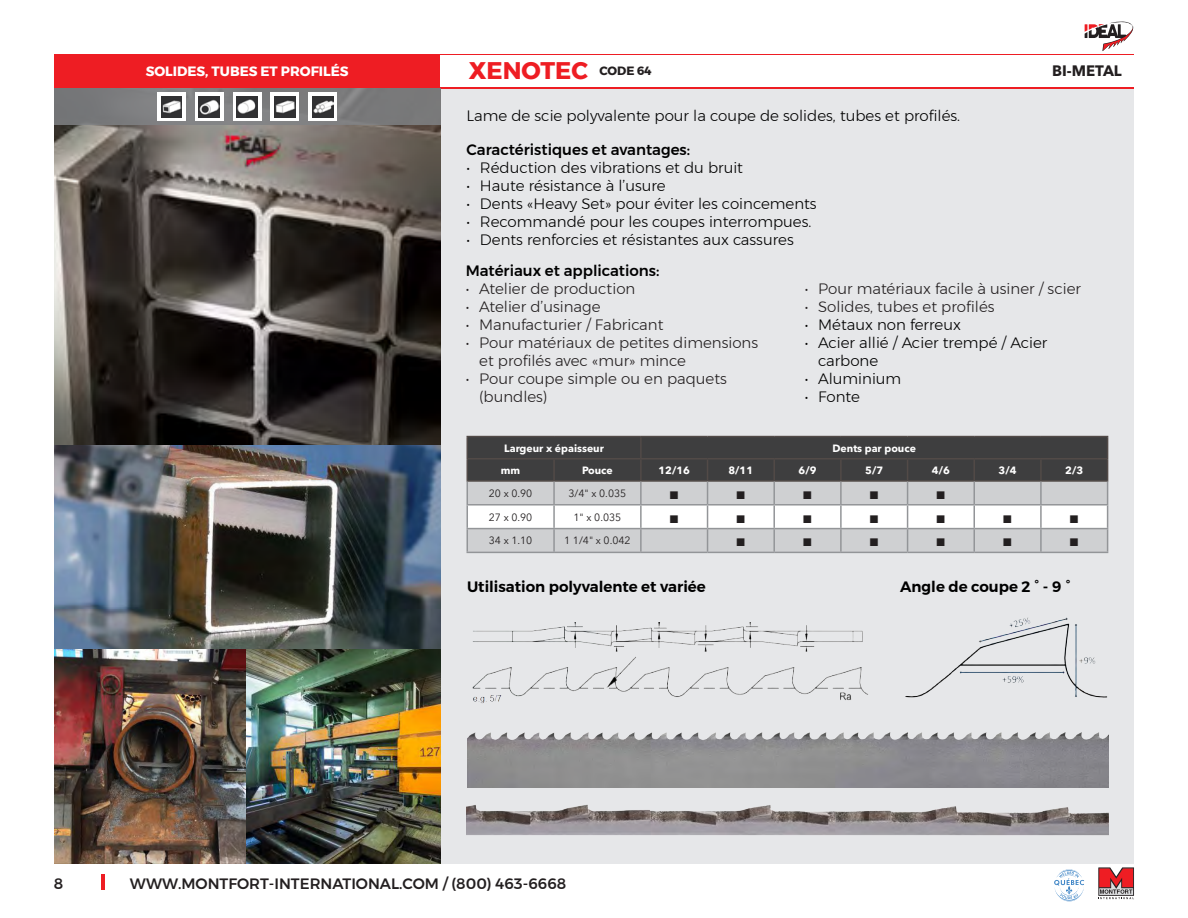
<style>
.page{position:relative;width:1188px;height:918px;background:#fff}
.page>*{position:absolute;margin:0;border:0;box-sizing:border-box;transform-origin:0 0}
.t1{font:700 24px "Montserrat";color:#ee1d23}
.t2{font:900 16.5px "Arial";color:#231f20}
.t3{font:300 15px/18px "Montserrat";color:#000}
.t4{font:300 15px/18px "Montserrat";color:#231f20}
.t5{font:500 15px "Montserrat";color:#000}
.t6{font:600 15px "Montserrat";color:#000}
.t7{font:500 15px "Montserrat";color:#231f20}
.t8{font:700 15px "Avenir Next LT Pro";color:#231f20}
.t9{font:700 13.5px "Montserrat";color:#fff}
.t10{font:700 12px "Montserrat";color:#231f20}
.t11{font:700 10.5px "Avenir Next LT Pro";color:#fff}
.t12{font:10.5px "Avenir Next LT Pro";color:#231f20}
</style>
<div class="page">
<div style="left:54px;top:54px;width:1080px;height:810px;background:#e6e7e9"></div>
<svg style="left:1085px;top:22px;width:48px;height:29px"></svg>
<hr style="left:101px;top:874px;width:4px;height:16px;background:#ee1d23">
<svg style="left:1098px;top:867px;width:36px;height:32px"></svg>
<svg style="left:1054px;top:869px;width:30px;height:32px"></svg>
<div style="left:54px;top:54px;width:1080px;height:35px;background:#ee1d23"></div>
<div style="left:440px;top:56px;width:694px;height:31px;background:#fff"></div>
<img style="left:54px;top:125px;width:386px;height:321px">
<div style="left:54px;top:89px;width:386px;height:36px;background:#79797b"></div>
<hr style="left:467px;top:436px;width:87px;height:1px;background:#524a47">
<hr style="left:554px;top:436px;width:87px;height:1px;background:#524a47">
<hr style="left:641px;top:436px;width:67px;height:1px;background:#524a47">
<hr style="left:708px;top:436px;width:66px;height:1px;background:#524a47">
<hr style="left:774px;top:436px;width:67px;height:1px;background:#524a47">
<hr style="left:841px;top:436px;width:67px;height:1px;background:#524a47">
<hr style="left:908px;top:436px;width:66px;height:1px;background:#524a47">
<hr style="left:974px;top:436px;width:67px;height:1px;background:#524a47">
<hr style="left:1041px;top:436px;width:67px;height:1px;background:#524a47">
<svg style="left:467px;top:437px;width:641px;height:115px;background:#9d9e9f"></svg>
<hr style="left:467px;top:552px;width:87px;height:1px;background:#939598">
<hr style="left:554px;top:552px;width:87px;height:1px;background:#939598">
<hr style="left:641px;top:552px;width:67px;height:1px;background:#939598">
<hr style="left:708px;top:552px;width:66px;height:1px;background:#939598">
<hr style="left:774px;top:552px;width:67px;height:1px;background:#939598">
<hr style="left:841px;top:552px;width:67px;height:1px;background:#939598">
<hr style="left:908px;top:552px;width:66px;height:1px;background:#939598">
<hr style="left:974px;top:552px;width:67px;height:1px;background:#939598">
<hr style="left:1041px;top:552px;width:67px;height:1px;background:#939598">
<div style="left:157px;top:93px;width:29px;height:28px;background:#fff"></div>
<svg style="left:195px;top:93px;width:29px;height:28px"></svg>
<svg style="left:233px;top:93px;width:28px;height:28px"></svg>
<svg style="left:270px;top:93px;width:29px;height:28px"></svg>
<svg style="left:308px;top:93px;width:29px;height:28px"></svg>
<img style="left:237px;top:97px;width:20px;height:20px">
<img style="left:199px;top:97px;width:21px;height:20px">
<img style="left:274px;top:97px;width:21px;height:20px">
<img style="left:161px;top:97px;width:21px;height:20px">
<img style="left:313px;top:97px;width:20px;height:20px">
<img style="left:472px;top:622px;width:396px;height:81px">
<img style="left:54px;top:446px;width:386px;height:418px">
<img style="left:905px;top:617px;width:203px;height:81px">
<img style="left:467px;top:732px;width:641px;height:55px">
<img style="left:467px;top:804px;width:641px;height:32px">
<p class="t9" style="left:146px;top:60px;width:204px">SOLIDES, TUBES ET PROFILÉS</p>
<p class="t1" style="left:469px;top:51px;width:121px">XENOTEC</p>
<p class="t10" style="left:599px;top:61px;width:54px">CODE 64</p>
<p class="t3" style="left:467px;top:106px;width:495px">Lame de scie polyvalente pour la coupe de solides, tubes et profilés.</p>
<p class="t5" style="left:466px;top:138px;width:225px">Caractéristiques et avantages:</p>
<p class="t3" style="left:466px;top:158px;width:278px">• Réduction des vibrations et du bruit</p>
<p class="t3" style="left:466px;top:176px;width:201px">• Haute résistance à l’usure</p>
<p class="t3" style="left:466px;top:194px;width:352px">• Dents «Heavy Set» pour éviter les coincements</p>
<p class="t3" style="left:466px;top:212px;width:346px">• Recommandé pour les coupes interrompues.</p>
<p class="t3" style="left:466px;top:230px;width:329px">• Dents renforcies et résistantes aux cassures</p>
<p class="t8" style="left:1052px;top:62px;width:71px">BI-METAL</p>
<p class="t5" style="left:466px;top:258px;width:195px">Matériaux et applications:</p>
<p class="t4" style="left:466px;top:279px;width:171px">• Atelier de production</p>
<p class="t4" style="left:466px;top:297px;width:136px">• Atelier d’usinage</p>
<p class="t4" style="left:466px;top:315px;width:199px">• Manufacturier / Fabricant</p>
<p class="t4" style="left:479px;top:333px;width:280px;text-indent:-14px">• Pour matériaux de petites dimensions et profilés avec «mur» mince</p>
<p class="t4" style="left:479px;top:369px;width:249px;text-indent:-14px">• Pour coupe simple ou en paquets (bundles)</p>
<p class="t4" style="left:805px;top:279px;width:278px">• Pour matériaux facile à usiner / scier</p>
<p class="t4" style="left:805px;top:297px;width:191px">• Solides, tubes et profilés</p>
<p class="t3" style="left:805px;top:315px;width:158px">• Métaux non ferreux</p>
<p class="t3" style="left:818px;top:333px;width:231px;text-indent:-14px">• Acier allié / Acier trempé / Acier carbone</p>
<p class="t3" style="left:805px;top:369px;width:98px">• Aluminium</p>
<p class="t3" style="left:805px;top:387px;width:57px">• Fonte</p>
<p class="t11" style="left:504px;top:442px;width:101px">Largeur x épaisseur</p>
<p class="t11" style="left:832px;top:442px;width:85px">Dents par pouce</p>
<p class="t11" style="left:501px;top:464px;width:21px">mm</p>
<p class="t11" style="left:582px;top:464px;width:32px">Pouce</p>
<p class="t11" style="left:658px;top:464px;width:33px">12/16</p>
<p class="t11" style="left:729px;top:464px;width:26px">8/11</p>
<p class="t11" style="left:799px;top:464px;width:19px">6/9</p>
<p class="t11" style="left:865px;top:464px;width:19px">5/7</p>
<p class="t11" style="left:932px;top:464px;width:19px">4/6</p>
<p class="t11" style="left:999px;top:464px;width:19px">3/4</p>
<p class="t11" style="left:1065px;top:464px;width:19px">2/3</p>
<p class="t12" style="left:489px;top:487px;width:45px">20 x 0.90</p>
<p class="t12" style="left:569px;top:487px;width:59px">3/4" x 0.035</p>
<p class="t2" style="left:669px;top:481px;width:11px">■</p>
<p class="t2" style="left:736px;top:481px;width:11px">■</p>
<p class="t2" style="left:803px;top:481px;width:11px">■</p>
<p class="t2" style="left:869px;top:481px;width:11px">■</p>
<p class="t2" style="left:936px;top:481px;width:11px">■</p>
<p class="t12" style="left:489px;top:511px;width:45px">27 x 0.90</p>
<p class="t12" style="left:574px;top:511px;width:49px">1" x 0.035</p>
<p class="t2" style="left:669px;top:505px;width:11px">■</p>
<p class="t2" style="left:736px;top:505px;width:11px">■</p>
<p class="t2" style="left:803px;top:505px;width:11px">■</p>
<p class="t2" style="left:869px;top:505px;width:11px">■</p>
<p class="t2" style="left:936px;top:505px;width:11px">■</p>
<p class="t2" style="left:1003px;top:505px;width:11px">■</p>
<p class="t2" style="left:1069px;top:505px;width:11px">■</p>
<p class="t12" style="left:489px;top:535px;width:45px">34 x 1.10</p>
<p class="t12" style="left:564px;top:535px;width:68px">1 1/4" x 0.042</p>
<p class="t2" style="left:736px;top:529px;width:11px">■</p>
<p class="t2" style="left:803px;top:529px;width:11px">■</p>
<p class="t2" style="left:869px;top:529px;width:11px">■</p>
<p class="t2" style="left:936px;top:529px;width:11px">■</p>
<p class="t2" style="left:1003px;top:529px;width:11px">■</p>
<p class="t2" style="left:1069px;top:529px;width:11px">■</p>
<p class="t6" style="left:467px;top:575px;width:240px">Utilisation polyvalente et variée</p>
<p class="t7" style="left:54px;top:872px;width:11px">8</p>
<p class="t7" style="left:130px;top:872px;width:438px">WWW.MONTFORT-INTERNATIONAL.COM / (800) 463-6668</p>
<p class="t6" style="left:900px;top:575px;width:172px">Angle de coupe 2 ° - 9 °</p>
</div>
